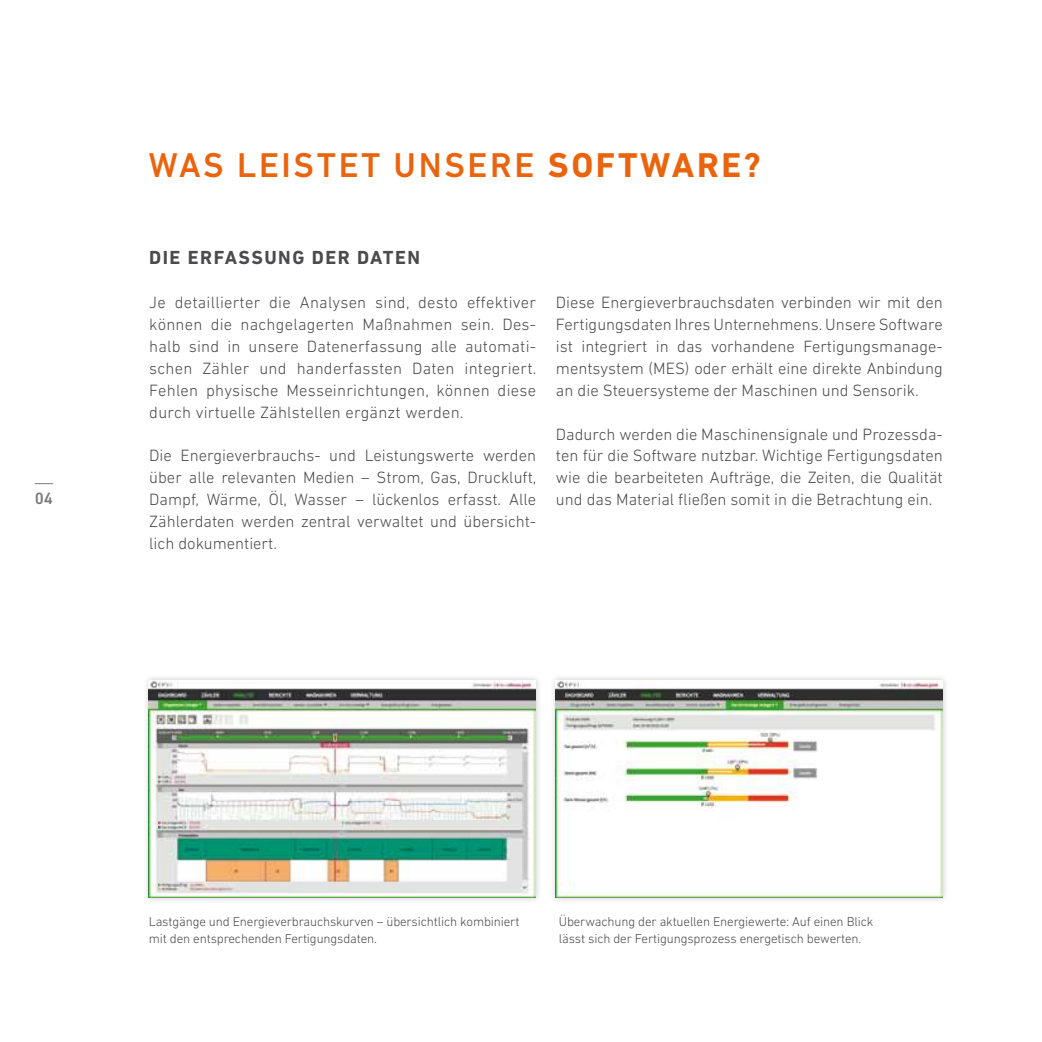
<style>
.page{position:relative;width:1042px;height:1042px;background:#fff}
.page>*{position:absolute;margin:0;border:0;box-sizing:border-box;transform-origin:0 0}
.t1{font:500 35px "DIN Next LT Pro";letter-spacing:.075em;color:#ea640d}
.t2{font:700 19.25px "DIN Next LT Pro";letter-spacing:.075em;color:#4b4b4d}
.t3{font:300 16.62px/21.9px "DIN Next LT Pro";color:#4b4b4d;text-align:justify}
.t4{font:500 16.62px "DIN Next LT Pro";color:#797a7c}
.t5{font:300 13.12px/16.6px "DIN Next LT Pro";letter-spacing:-.01em;color:#4b4b4d}
.s1{font-weight:700}
</style>
<div class="page">
<svg style="left:35px;top:483px;width:18px;height:1px"></svg>
<div style="left:142px;top:674px;width:400px;height:230px;background:#f3f3f3"></div>
<img style="left:149px;top:680px;width:387px;height:218px">
<div style="left:549px;top:674px;width:400px;height:230px;background:#f3f3f3"></div>
<img style="left:556px;top:680px;width:387px;height:218px">
<p class="t4" style="left:35px;top:489px;width:20px">04</p>
<h1 class="t1" style="left:149px;top:145px;width:613px">WAS LEISTET UNSERE <span class="s1">SOFTWARE?</span></h1>
<p class="t2" style="left:149px;top:247px;width:272px">DIE ERFASSUNG DER DATEN</p>
<p class="t3" style="left:149px;top:291px;width:389px">Je detaillierter die Analysen sind, desto effektiver können die nachgelagerten Maßnahmen sein. Des&shy;halb sind in unsere Datenerfassung alle automati&shy;schen Zähler und handerfassten Daten integriert.<br>Fehlen physische Messeinrichtungen, können diese durch virtuelle Zählstellen ergänzt werden.</p>
<p class="t3" style="left:149px;top:444px;width:389px">Die Energieverbrauchs- und Leistungswerte werden über alle relevanten Medien – Strom, Gas, Druckluft, Dampf, Wärme, Öl, Wasser – lückenlos erfasst. Alle Zählerdaten werden zentral verwaltet und übersicht&shy;lich dokumentiert.</p>
<p class="t3" style="left:556px;top:291px;width:388px">Diese Energieverbrauchsdaten verbinden wir mit den Fertigungsdaten Ihres Unternehmens. Unsere Software ist integriert in das vorhandene Fertigungsmanage&shy;mentsystem (MES) oder erhält eine direkte Anbindung an die Steuersysteme der Maschinen und Sensorik.</p>
<p class="t3" style="left:556px;top:423px;width:388px">Dadurch werden die Maschinensignale und Prozessda&shy;ten für die Software nutzbar. Wichtige Fertigungsdaten wie die bearbeiteten Aufträge, die Zeiten, die Qualität und das Material fließen somit in die Betrachtung ein.</p>
<p class="t5" style="left:149px;top:913px;width:372px">Lastgänge und Energieverbrauchskurven – übersichtlich kombiniert mit den entsprechenden Fertigungsdaten.</p>
<p class="t5" style="left:559px;top:913px;width:316px">Überwachung der aktuellen Energiewerte: Auf einen Blick lässt sich der Fertigungsprozess energetisch bewerten.</p>
</div>
